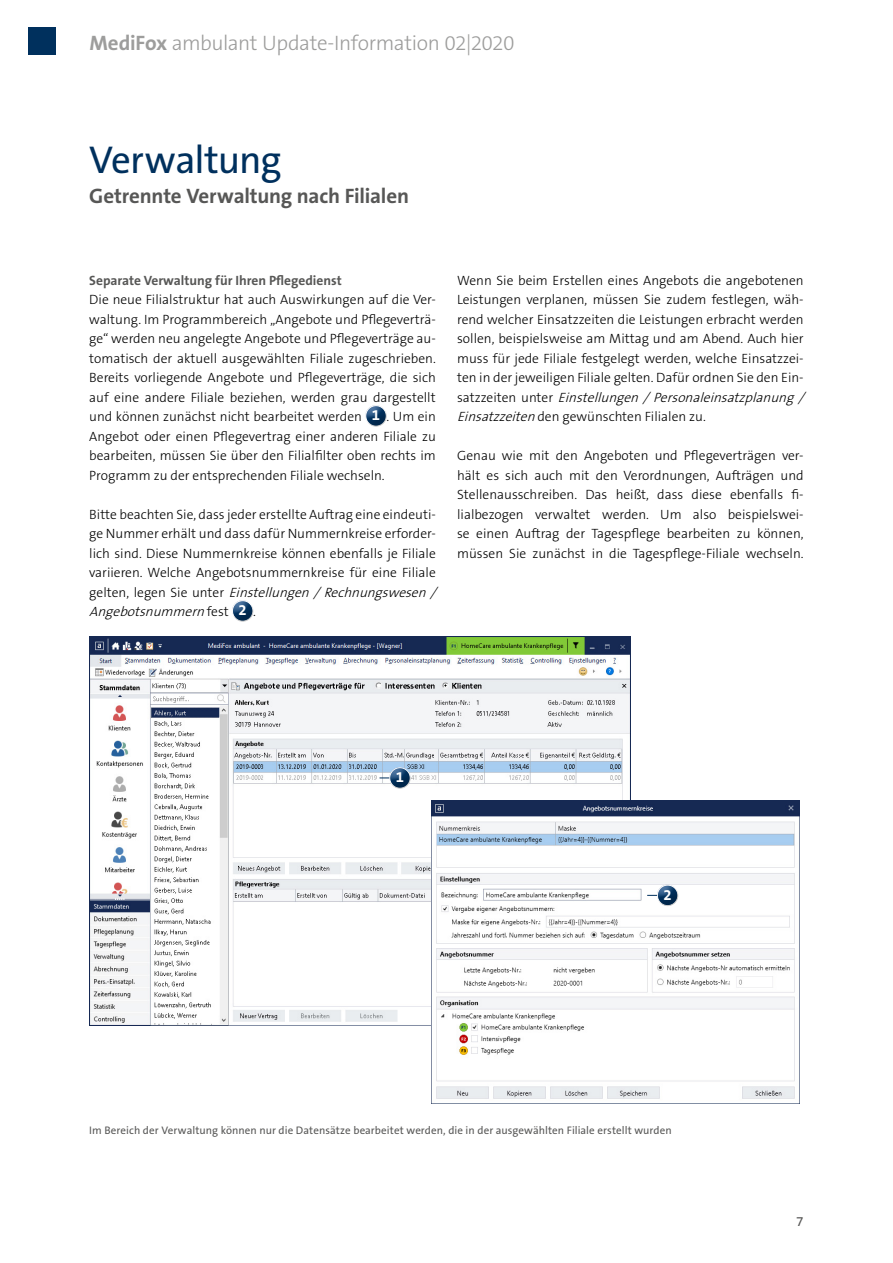
<style>
.page{position:relative;width:893px;height:1263px;background:#fff}
.page>*{position:absolute;margin:0;border:0;box-sizing:border-box;transform-origin:0 0}
.t1{font:39px "The Sans B5 Plain";letter-spacing:-.025em;color:#00305d}
.t2{font:300 21px "The Sans B3";letter-spacing:-.025em;color:#9d9d9c}
.t3{font:700 21px "The Sans B7";letter-spacing:-.01em;color:#575756}
.t4{font:700 15px "The Sans B7";color:#fff}
.t5{font:300 13.5px/19.5px "The Sans B3";color:#000;text-align:justify}
.t6{font:700 13.5px "The Sans B7";color:#575756}
.t7{font:13.5px "The Sans B5 Plain";color:#575756}
.t8{font:10.95px "The Sans B5 Plain";letter-spacing:.005em;color:#575756}
.s1{font-family:"The Sans B7";font-weight:700}
.s2{font-family:"The Sans B7";font-weight:700;font-size:15px;color:#fff}
.s3{font-style:italic}
</style>
<div class="page">
<div style="left:28px;top:28px;width:27px;height:27px;background:#00305d"></div>
<div style="left:358px;top:404px;width:39px;height:25px;background:#000;opacity:.2"></div>
<div style="left:225px;top:599px;width:39px;height:25px;background:#000;opacity:.2"></div>
<img style="left:89px;top:637px;width:541px;height:389px">
<img style="left:432px;top:801px;width:368px;height:302px">
<div style="left:379px;top:758px;width:38px;height:32px;background:#7682a5;opacity:.75"></div>
<div style="left:382px;top:766px;width:39px;height:25px;background:#000;opacity:.2"></div>
<div style="left:646px;top:875px;width:39px;height:33px;background:#f4f5f7"></div>
<div style="left:650px;top:883px;width:39px;height:25px;background:#000;opacity:.2"></div>
<h2 class="t2" style="left:89px;top:31px;width:427px"><span class="s1">MediFox</span> ambulant Update-Information 02|2020</h2>
<h1 class="t1" style="left:89px;top:139px;width:194px">Verwaltung</h1>
<h2 class="t3" style="left:89px;top:185px;width:321px">Getrennte Verwaltung nach Filialen</h2>
<p class="t6" style="left:89px;top:273px;width:254px">Separate Verwaltung für Ihren Pflegedienst</p>
<p class="t5" style="left:89px;top:290px;width:348px">Die neue Filialstruktur hat auch Auswirkungen auf die Ver&shy;waltung. Im Programmbereich „Angebote und Pflegeverträ&shy;ge“ werden neu angelegte Angebote und Pflegeverträge au&shy;tomatisch der aktuell ausgewählten Filiale zugeschrieben.<br>Bereits vorliegende Angebote und Pflegeverträge, die sich auf eine andere Filiale beziehen, werden grau dargestellt und können zunächst nicht bearbeitet werden <span class="s2">1</span> . Um ein Angebot oder einen Pflegevertrag einer anderen Filiale zu bearbeiten, müssen Sie über den Filialfilter oben rechts im Programm zu der entsprechenden Filiale wechseln.</p>
<p class="t5" style="left:89px;top:505px;width:352px;text-align:left">Bitte beachten Sie, dass jeder erstellte Auftrag eine eindeuti&shy;ge Nummer erhält und dass dafür Nummernkreise erforder&shy;lich sind. Diese Nummernkreise können ebenfalls je Filiale variieren. Welche Angebotsnummernkreise für eine Filiale g e l t e n , l e g e n S i e u n t e r <span class="s3">Einstellungen /Rechnungswesen / Angebotsnummern</span> fe s t <span class="s2">2</span> .</p>
<p class="t5" style="left:457px;top:271px;width:352px;text-align:left">Wenn Sie beim Erstellen eines Angebots die angebotenen Leistungen verplanen, müssen Sie zudem festlegen, wäh&shy;rend welcher Einsatzzeiten die Leistungen erbracht werden sollen, beispielsweise am Mittag und am Abend. Auch hier muss für jede Filiale festgelegt werden, welche Einsatzzei&shy;ten in der jeweiligen Filiale gelten. Dafür ordnen Sie den Ein&shy;s a t z z e i t e n u n t e r <span class="s3">Einstellungen /Personaleinsatzplanung/ Einsatzzeiten</span> den gewünschten Filialen zu.</p>
<p class="t5" style="left:457px;top:446px;width:348px">Genau wie mit den Angeboten und Pflegeverträgen ver&shy;hält es sich auch mit den Verordnungen, Aufträgen und Stellenausschreiben. Das heißt, dass diese ebenfalls fi&shy;lialbezogen verwaltet werden. Um also beispielswei&shy;se einen Auftrag der Tagespflege bearbeiten zu können, müssen Sie zunächst in die Tagespflege-Filiale wechseln.</p>
<p class="t4" style="left:396px;top:769px;width:10px">1</p>
<p class="t4" style="left:663px;top:887px;width:10px">2</p>
<p class="t8" style="left:89px;top:1125px;width:584px">Im Bereich der Verwaltung können nur die Datensätze bearbeitet werden, die in der ausgewählten Filiale erstellt wurden</p>
<p class="t7" style="left:796px;top:1214px;width:9px">7</p>
</div>
